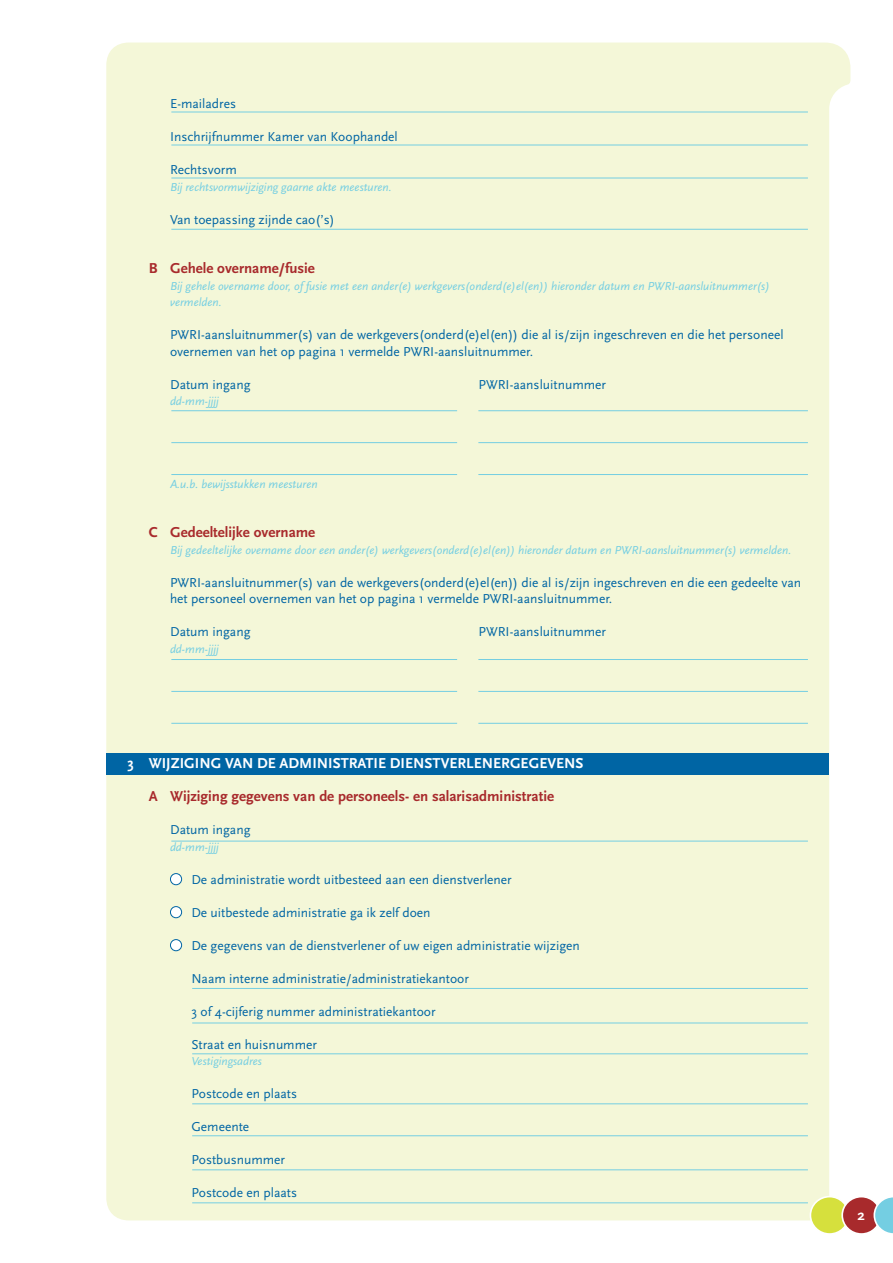
<style>
.page{position:relative;width:893px;height:1263px;background:#fff}
.page>*{position:absolute;margin:0;border:0;box-sizing:border-box;transform-origin:0 0}
.t1{font:700 15px "Scala Sans";color:#a82a2c}
.t2{font:700 15px "Scala Sans";color:#fff}
.t3{font:13.5px/16.5px "Scala Sans";color:#0065a4}
.t4{font:italic 12px/16.5px "Scala Sans";color:#74cee2}
</style>
<div class="page">
<div style="left:106px;top:43px;width:745px;height:1177px;background:#f4f7d8"></div>
<div style="left:810px;top:1196px;width:39px;height:39px;background:#d6e03d;border:2px solid #fff;border-radius:50%"></div>
<div style="left:841px;top:1196px;width:40px;height:39px;background:#a82a2c;border:2px solid #fff;border-radius:50%"></div>
<svg style="left:873px;top:1197px;width:20px;height:37px"></svg>
<div style="left:106px;top:753px;width:723px;height:21px;background:#0065a4"></div>
<div style="left:170px;top:873px;width:12px;height:12px;background:#fff;border-radius:50%"></div>
<div style="left:170px;top:873px;width:12px;height:12px;border:1px solid #0065a4;border-radius:50%"></div>
<div style="left:170px;top:906px;width:12px;height:12px;background:#fff;border-radius:50%"></div>
<div style="left:170px;top:906px;width:12px;height:12px;border:1px solid #0065a4;border-radius:50%"></div>
<div style="left:170px;top:939px;width:12px;height:12px;background:#fff;border-radius:50%"></div>
<div style="left:170px;top:939px;width:12px;height:12px;border:1px solid #0065a4;border-radius:50%"></div>
<hr style="left:171px;top:410px;width:286px;height:1px;background:#74cee2">
<hr style="left:171px;top:442px;width:286px;height:1px;background:#74cee2">
<hr style="left:171px;top:474px;width:286px;height:1px;background:#74cee2">
<hr style="left:478px;top:410px;width:330px;height:1px;background:#74cee2">
<hr style="left:478px;top:442px;width:330px;height:1px;background:#74cee2">
<hr style="left:478px;top:474px;width:330px;height:1px;background:#74cee2">
<hr style="left:171px;top:659px;width:286px;height:1px;background:#74cee2">
<hr style="left:171px;top:691px;width:286px;height:1px;background:#74cee2">
<hr style="left:171px;top:723px;width:286px;height:1px;background:#74cee2">
<hr style="left:478px;top:659px;width:330px;height:1px;background:#74cee2">
<hr style="left:478px;top:691px;width:330px;height:1px;background:#74cee2">
<hr style="left:478px;top:723px;width:330px;height:1px;background:#74cee2">
<hr style="left:171px;top:841px;width:637px;height:1px;background:#74cee2">
<hr style="left:192px;top:988px;width:616px;height:1px;background:#74cee2">
<hr style="left:192px;top:1022px;width:616px;height:1px;background:#74cee2">
<hr style="left:192px;top:1053px;width:616px;height:1px;background:#74cee2">
<hr style="left:192px;top:1103px;width:616px;height:1px;background:#74cee2">
<hr style="left:192px;top:1135px;width:616px;height:1px;background:#74cee2">
<hr style="left:192px;top:1169px;width:616px;height:1px;background:#74cee2">
<hr style="left:192px;top:1202px;width:616px;height:1px;background:#74cee2">
<hr style="left:171px;top:112px;width:637px;height:1px;background:#74cee2">
<hr style="left:171px;top:145px;width:637px;height:1px;background:#74cee2">
<hr style="left:171px;top:178px;width:637px;height:1px;background:#74cee2">
<hr style="left:171px;top:229px;width:637px;height:1px;background:#74cee2">
<p class="t3" style="left:170px;top:96px;width:68px">E-mailadres</p>
<p class="t3" style="left:170px;top:129px;width:229px">Inschrijfnummer Kamer van Koophandel</p>
<p class="t3" style="left:170px;top:162px;width:68px">Rechtsvorm</p>
<p class="t4" style="left:170px;top:179px;width:223px">Bij rechtsvormwijziging gaarne akte meesturen.</p>
<p class="t3" style="left:170px;top:211px;width:166px">Van toepassing zijnde cao(’s)</p>
<p class="t1" style="left:128px;top:260px;width:16px">B</p>
<p class="t1" style="left:161px;top:260px;width:155px">Gehele overname/fusie</p>
<p class="t4" style="left:170px;top:278px;width:601px">Bij gehele overname door, of fusie met een ander(e) werkgevers(onderd(e)el(en)) hieronder datum en PWRI-aansluitnummer(s) vermelden.</p>
<p class="t3" style="left:170px;top:327px;width:615px">PWRI-aansluitnummer(s) van de werkgevers(onderd(e)el(en)) die al is/zijn ingeschreven en die het personeel overnemen van het op pagina 1 vermelde PWRI-aansluitnummer.</p>
<p class="t3" style="left:170px;top:376px;width:82px">Datum ingang</p>
<p class="t3" style="left:479px;top:376px;width:129px">PWRI-aansluitnummer</p>
<p class="t4" style="left:170px;top:393px;width:50px">dd-mm-jjjj</p>
<p class="t4" style="left:170px;top:476px;width:149px">A.u.b. bewijsstukken meesturen</p>
<p class="t1" style="left:149px;top:524px;width:168px">C Gedeeltelijke overname</p>
<p class="t4" style="left:170px;top:542px;width:623px">Bij gedeeltelijke overname door een ander(e) werkgevers(onderd(e)el(en)) hieronder datum en PWRI-aansluitnummer(s) vermelden.</p>
<p class="t3" style="left:170px;top:574px;width:633px">PWRI-aansluitnummer(s) van de werkgevers(onderd(e)el(en)) die al is/zijn ingeschreven en die een gedeelte van het personeel overnemen van het op pagina 1 vermelde PWRI-aansluitnummer.</p>
<p class="t3" style="left:170px;top:624px;width:82px">Datum ingang</p>
<p class="t3" style="left:479px;top:624px;width:129px">PWRI-aansluitnummer</p>
<p class="t4" style="left:170px;top:641px;width:50px">dd-mm-jjjj</p>
<p class="t2" style="left:128px;top:755px;width:458px">3 Wijziging van de adm inistratie dienstverlenergegevens</p>
<p class="t1" style="left:128px;top:788px;width:17px">A</p>
<p class="t1" style="left:170px;top:788px;width:386px">Wijziging gegevens van de personeels- en salarisadministratie</p>
<p class="t3" style="left:170px;top:822px;width:82px">Datum ingang</p>
<p class="t4" style="left:170px;top:839px;width:50px">dd-mm-jjjj</p>
<p class="t3" style="left:191px;top:871px;width:322px">De administratie wordt uitbesteed aan een dienstverlener</p>
<p class="t3" style="left:191px;top:904px;width:241px">De uitbestede administratie ga ik zelf doen</p>
<p class="t3" style="left:191px;top:937px;width:390px">De gegevens van de dienstverlener of uw eigen administratie wijzigen</p>
<p class="t3" style="left:191px;top:970px;width:279px">Naam interne administratie/administratiekantoor</p>
<p class="t3" style="left:191px;top:1003px;width:246px">3 of 4-cijferig nummer administratiekantoor</p>
<p class="t3" style="left:191px;top:1036px;width:127px">Straat en huisnummer</p>
<p class="t4" style="left:191px;top:1053px;width:72px">Vestigingsadres</p>
<p class="t3" style="left:191px;top:1086px;width:107px">Postcode en plaats</p>
<p class="t3" style="left:191px;top:1119px;width:59px">Gemeente</p>
<p class="t3" style="left:191px;top:1152px;width:95px">Postbusnummer</p>
<p class="t3" style="left:191px;top:1185px;width:107px">Postcode en plaats</p>
<p class="t2" style="left:858px;top:1207px;width:9px">2</p>
</div>
